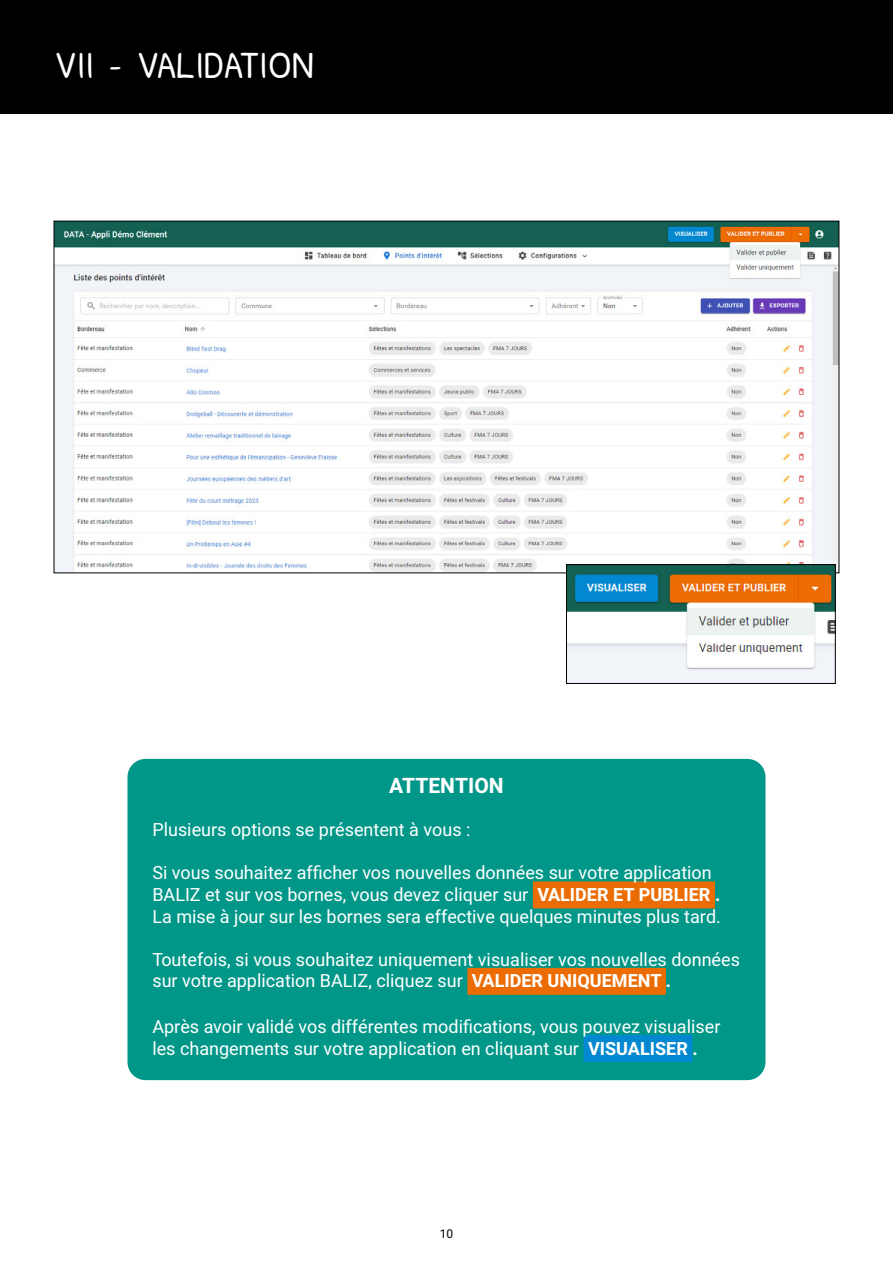
<style>
.page{position:relative;width:893px;height:1263px;background:#fff}
.page>*{position:absolute;margin:0;border:0;box-sizing:border-box;transform-origin:0 0}
.t1{font:36px "Handy Andy";color:#fff}
.t2{font:700 21px "Heebo";color:#fff}
.t3{font:18px/21.6px "Heebo";color:#fff}
.t4{font:12px "Heebo";color:#000}
.s1{font-weight:700}
</style>
<div class="page">
<div style="left:0;top:0;width:893px;height:114px;background:#000"></div>
<div style="left:128px;top:759px;width:637px;height:321px;background:#009788;border-radius:18px"></div>
<div style="left:533px;top:881px;width:182px;height:27px;background:#eb6c03"></div>
<div style="left:467px;top:968px;width:199px;height:27px;background:#eb6c03"></div>
<div style="left:583px;top:1035px;width:109px;height:27px;background:#0288d1"></div>
<img style="left:56px;top:223px;width:781px;height:348px">
<img style="left:568px;top:566px;width:265px;height:116px">
<div style="left:566px;top:564px;width:269px;height:120px;border:1px solid #000"></div>
<h1 class="t1" style="left:54px;top:45px;width:261px">VII - VALIDATION</h1>
<p class="t2" style="left:389px;top:771px;width:116px">ATTENTION</p>
<p class="t3" style="left:152px;top:819px;width:320px">Plusieurs options se présentent à vous :</p>
<p class="t3" style="left:152px;top:862px;width:570px">Si vous souhaitez afficher vos nouvelles données sur votre application<br>BALIZ et sur vos bornes, vous devez cliquer sur <span class="s1">VALIDER ET PUBLIER .<br></span>La mise à jour sur les bornes sera effective quelques minutes plus tard.</p>
<p class="t3" style="left:152px;top:948px;width:589px">Toutefois, si vous souhaitez uniquement visualiser vos nouvelles données sur votre application BALIZ, cliquez sur <span class="s1">VALIDER UNIQUEMENT .</span></p>
<p class="t3" style="left:152px;top:1016px;width:570px">Après avoir validé vos différentes modifications, vous pouvez visualiser les changements sur votre application en cliquant sur <span class="s1">VISUALISER .</span></p>
<p class="t4" style="left:440px;top:1225px;width:15px">10</p>
</div>
